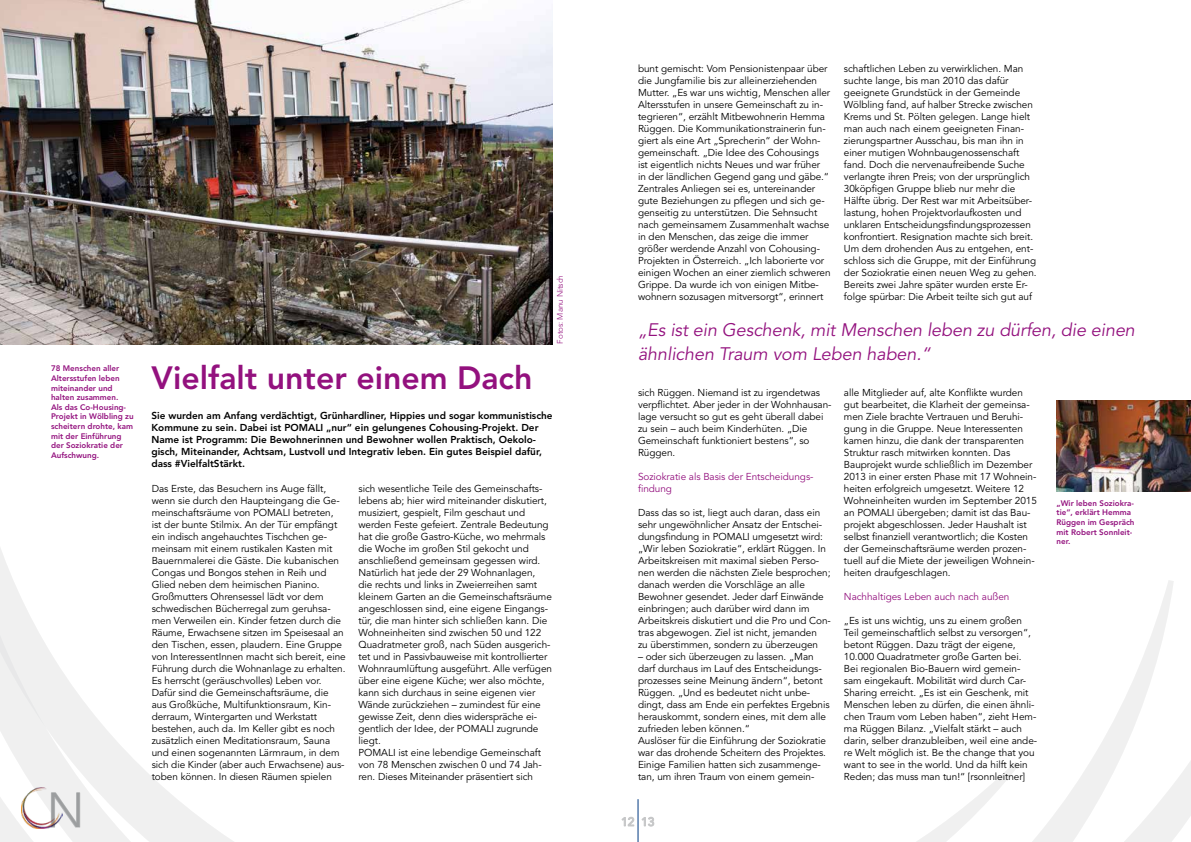
<style>
.page{position:relative;width:1191px;height:842px;background:#fff}
.page>*{position:absolute;margin:0;border:0;box-sizing:border-box;transform-origin:0 0}
.t1{font:300 48.6px "Avenir LT Std";color:#9c9e9f}
.t2{font:800 32px "Avenir LT Std";color:#93117e}
.t3{font:italic 18px/24px "Avenir LT Std";letter-spacing:-.005em;color:#93117e}
.t4{font:10px/12px "Avenir LT Std";letter-spacing:-.005em;color:#000}
.t5{font:800 10px/12px "Avenir LT Std";color:#000}
.t6{font:10px/12px "Avenir LT Std";letter-spacing:-.005em;color:#93117e}
.t7{font:800 8px/9.6px "Avenir LT Std";color:#93117e}
.t8{font:300 8px "Avenir LT Std";letter-spacing:-.005em;color:#93117e}
</style>
<div class="page">
<svg style="left:0;top:344px;width:655px;height:498px"></svg>
<svg style="left:917px;top:580px;width:274px;height:262px"></svg>
<img style="left:1056px;top:400px;width:135px;height:91px">
<svg style="left:62px;top:792px;width:18px;height:36px"></svg>
<img style="left:21px;top:788px;width:41px;height:40px">
<hr style="left:637px;top:799px;width:1px;height:43px;background:#003882">
<svg style="left:621px;top:817px;width:13px;height:9px"></svg>
<svg style="left:641px;top:817px;width:13px;height:9px"></svg>
<img style="left:0;top:0;width:553px;height:344px">
<p class="t7" style="left:51px;top:364px;width:84px">78 Menschen aller<br>Altersstufen leben miteinander und halten zusammen.<br>Als das Co-Housing-<br>Projekt in Wölbling zu scheitern drohte, kam mit der Einführung der Soziokratie der<br>Aufschwung.</p>
<h1 class="t1" style="left:47px;top:782px;width:39px">N</h1>
<h2 class="t2" style="left:151px;top:359px;width:382px">Vielfalt unter einem Dach</h2>
<p class="t8" style="left:555px;top:344px;width:70px;rotate:-90deg">Fotos: Manu Nitsch</p>
<p class="t5" style="left:151px;top:409px;width:403px">Sie wurden am Anfang verdächtigt, Grünhardliner, Hippies und sogar kommunistische Kommune zu sein. Dabei ist POMALI „nur“ ein gelungenes Cohousing-Projekt. Der Name ist Programm: Die Bewohnerinnen und Bewohner wollen Praktisch, Oekolo&shy;gisch, Miteinander, Achtsam, Lustvoll und Integrativ leben. Ein gutes Beispiel dafür, dass #VielfaltStärkt.</p>
<p class="t4" style="left:152px;top:483px;width:196px">Das Erste, das Besuchern ins Auge fällt, wenn sie durch den Haupteingang die Ge&shy;meinschaftsräume von POMALI betreten, ist der bunte Stilmix. An der Tür empfängt ein indisch angehauchtes Tischchen ge&shy;meinsam mit einem rustikalen Kasten mit Bauernmalerei die Gäste. Die kubanischen Congas und Bongos stehen in Reih und Glied neben dem heimischen Pianino.<br>Großmutters Ohrensessel lädt vor dem schwedischen Bücherregal zum geruhsa&shy;men Verweilen ein. Kinder fetzen durch die Räume, Erwachsene sitzen im Speisesaal an den Tischen, essen, plaudern. Eine Gruppe von InteressentInnen macht sich bereit, eine Führung durch die Wohnanlage zu erhalten.<br>Es herrscht (geräuschvolles) Leben vor.<br>Dafür sind die Gemeinschaftsräume, die aus Großküche, Multifunktionsraum, Kin&shy;derraum, Wintergarten und Werkstatt bestehen, auch da. Im Keller gibt es noch zusätzlich einen Meditationsraum, Sauna und einen sogenannten Lärmraum, in dem sich die Kinder (aber auch Erwachsene) aus&shy;toben können. In diesen Räumen spielen</p>
<p class="t4" style="left:358px;top:483px;width:195px">sich wesentliche Teile des Gemeinschafts&shy;lebens ab; hier wird miteinander diskutiert, musiziert, gespielt, Film geschaut und werden Feste gefeiert. Zentrale Bedeutung hat die große Gastro-Küche, wo mehrmals die Woche im großen Stil gekocht und anschließend gemeinsam gegessen wird.<br>Natürlich hat jede der 29 Wohnanlagen,<br>die rechts und links in Zweierreihen samt kleinem Garten an die Gemeinschaftsräume angeschlossen sind, eine eigene Eingangs&shy;tür, die man hinter sich schließen kann. Die Wohneinheiten sind zwischen 50 und 122<br>Quadratmeter groß, nach Süden ausgerich&shy;tet und in Passivbauweise mit kontrollierter Wohnraumlüftung ausgeführt. Alle verfügen über eine eigene Küche; wer also möchte, kann sich durchaus in seine eigenen vier Wände zurückziehen – zumindest für eine gewisse Zeit, denn dies widerspräche ei&shy;gentlich der Idee, der POMALI zugrunde liegt.<br>POMALI ist eine lebendige Gemeinschaft von 78 Menschen zwischen 0 und 74 Jah&shy;ren. Dieses Miteinander präsentiert sich</p>
<p class="t4" style="left:638px;top:63px;width:194px">bunt gemischt: Vom Pensionistenpaar über die Jungfamilie bis zur alleinerziehenden Mutter. „Es war uns wichtig, Menschen aller Altersstufen in unsere Gemeinschaft zu in&shy;tegrieren“, erzählt Mitbewohnerin Hemma Rüggen. Die Kommunikationstrainerin fun&shy;giert als eine Art „Sprecherin“ der Wohn&shy;gemeinschaft. „Die Idee des Cohousings ist eigentlich nichts Neues und war früher in der ländlichen Gegend gang und gäbe.“ Zentrales Anliegen sei es, untereinander gute Beziehungen zu pflegen und sich ge&shy;genseitig zu unterstützen. Die Sehnsucht nach gemeinsamem Zusammenhalt wachse in den Menschen, das zeige die immer größer werdende Anzahl von Cohousing-Projekten in Österreich. „Ich laborierte vor einigen Wochen an einer ziemlich schweren Grippe. Da wurde ich von einigen Mitbe&shy;wohnern sozusagen mitversorgt“, erinnert</p>
<p class="t4" style="left:844px;top:63px;width:194px">schaftlichen Leben zu verwirklichen. Man suchte lange, bis man 2010 das dafür geeignete Grundstück in der Gemeinde Wölbling fand, auf halber Strecke zwischen Krems und St. Pölten gelegen. Lange hielt man auch nach einem geeigneten Finan&shy;zierungspartner Ausschau, bis man ihn in einer mutigen Wohnbaugenossenschaft fand. Doch die nervenaufreibende Suche verlangte ihren Preis; von der ursprünglich 30köpfigen Gruppe blieb nur mehr die Hälfte übrig. Der Rest war mit Arbeitsüber&shy;lastung, hohen Projektvorlaufkosten und unklaren Entscheidungsfindungsprozessen konfrontiert. Resignation machte sich breit.<br>Um dem drohenden Aus zu entgehen, ent&shy;schloss sich die Gruppe, mit der Einführung der Soziokratie einen neuen Weg zu gehen.<br>Bereits zwei Jahre später wurden erste Er&shy;folge spürbar: Die Arbeit teilte sich gut auf</p>
<h3 class="t3" style="left:638px;top:318px;width:498px">„Es ist ein Geschenk, mit Menschen leben zu dürfen, die einen ähnlichen Traum vom Leben haben.“</h3>
<p class="t4" style="left:638px;top:387px;width:195px">sich Rüggen. Niemand ist zu irgendetwas verpflichtet. Aber jeder in der Wohnhausan&shy;lage versucht so gut es geht überall dabei zu sein – auch beim Kinderhüten. „Die Gemeinschaft funktioniert bestens“, so Rüggen.</p>
<p class="t6" style="left:638px;top:471px;width:177px">Soziokratie als Basis der Entscheidungs&shy;findung</p>
<p class="t4" style="left:638px;top:507px;width:194px">Dass das so ist, liegt auch daran, dass ein sehr ungewöhnlicher Ansatz der Entschei&shy;dungsfindung in POMALI umgesetzt wird: „Wir leben Soziokratie“, erklärt Rüggen. In Arbeitskreisen mit maximal sieben Perso&shy;nen werden die nächsten Ziele besprochen; danach werden die Vorschläge an alle Bewohner gesendet. Jeder darf Einwände einbringen; auch darüber wird dann im Arbeitskreis diskutiert und die Pro und Con&shy;tras abgewogen. Ziel ist nicht, jemanden<br>zu überstimmen, sondern zu überzeugen</p>
<p class="t4" style="left:638px;top:651px;width:193px">– oder sich überzeugen zu lassen. „Man darf durchaus im Lauf des Entscheidungs&shy;prozesses seine Meinung ändern“, betont Rüggen. „Und es bedeutet nicht unbe&shy;dingt, dass am Ende ein perfektes Ergebnis herauskommt, sondern eines, mit dem alle zufrieden leben können.“<br>Auslöser für die Einführung der Soziokratie war das drohende Scheitern des Projektes.<br>Einige Familien hatten sich zusammenge&shy;tan, um ihren Traum von einem gemein-</p>
<p class="t4" style="left:844px;top:387px;width:194px">alle Mitglieder auf, alte Konflikte wurden gut bearbeitet, die Klarheit der gemeinsa&shy;men Ziele brachte Vertrauen und Beruhi&shy;gung in die Gruppe. Neue Interessenten kamen hinzu, die dank der transparenten Struktur rasch mitwirken konnten. Das Bauprojekt wurde schließlich im Dezember 2013 in einer ersten Phase mit 17 Wohnein&shy;heiten erfolgreich umgesetzt. Weitere 12<br>Wohneinheiten wurden im September 2015 an POMALI übergeben; damit ist das Bau&shy;projekt abgeschlossen. Jeder Haushalt ist selbst finanziell verantwortlich; die Kosten der Gemeinschaftsräume werden prozen&shy;tuell auf die Miete der jeweiligen Wohnein&shy;heiten draufgeschlagen.</p>
<p class="t6" style="left:844px;top:591px;width:167px">Nachhaltiges Leben auch nach außen</p>
<p class="t4" style="left:844px;top:615px;width:195px">„Es ist uns wichtig, uns zu einem großen Teil gemeinschaftlich selbst zu versorgen“, betont Rüggen. Dazu trägt der eigene, 10.000 Quadratmeter große Garten bei.<br>Bei regionalen Bio-Bauern wird gemein&shy;sam eingekauft. Mobilität wird durch Car-Sharing erreicht. „Es ist ein Geschenk, mit Menschen leben zu dürfen, die einen ähnli&shy;chen Traum vom Leben haben“, zieht Hem&shy;ma Rüggen Bilanz. „Vielfalt stärkt – auch darin, selber dranzubleiben, weil eine ande&shy;re Welt möglich ist. Be the change that you want to see in the world. Und da hilft kein Reden; das muss man tun!“ [rsonnleitner]</p>
<p class="t7" style="left:1056px;top:498px;width:79px">„Wir leben Soziokra&shy;tie“, erklärt Hemma<br>Rüggen im Gespräch mit Robert Sonnleit&shy;ner.</p>
</div>
